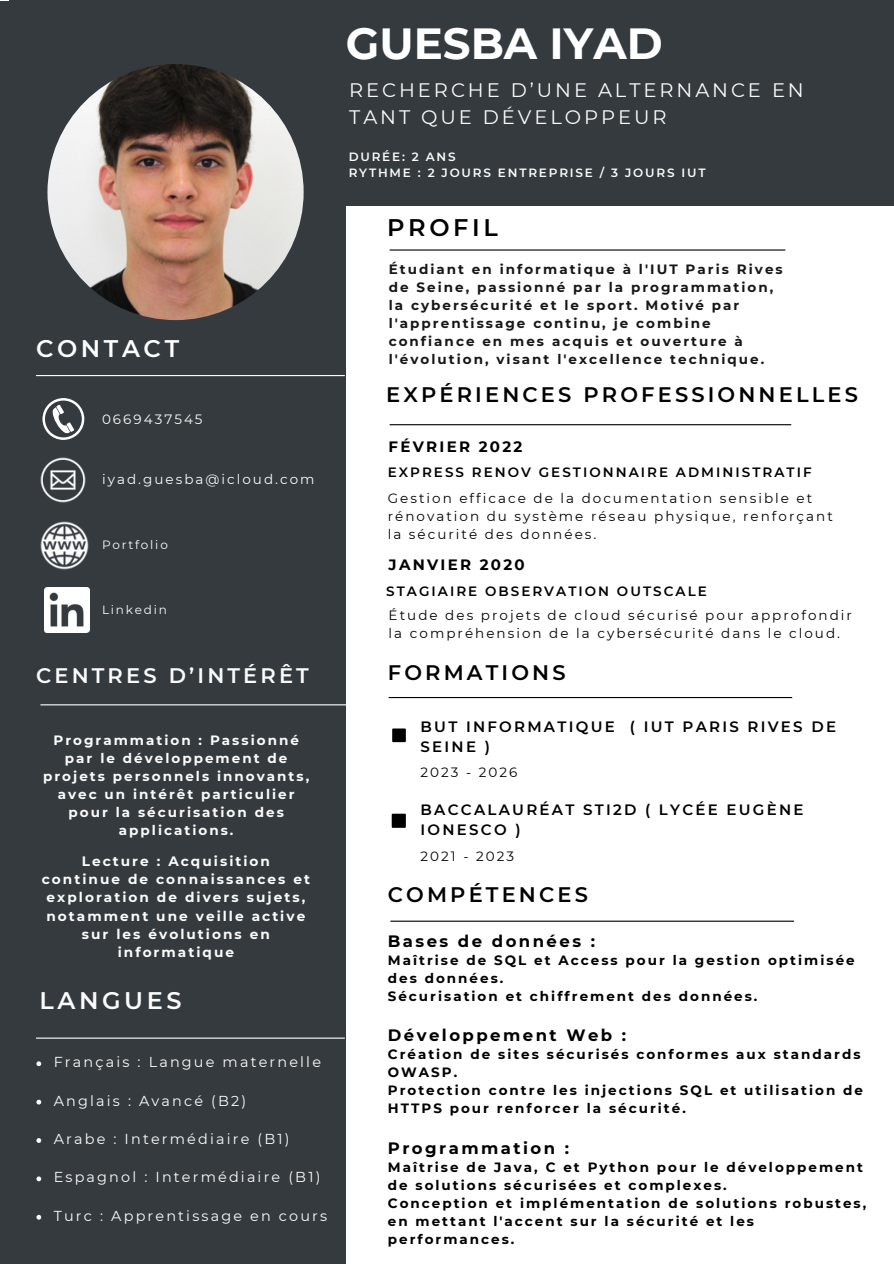
<style>
.page{position:relative;width:894px;height:1264px;background:#fff}
.page>*{position:absolute;margin:0;border:0;box-sizing:border-box;transform-origin:0 0}
.t1{font:700 43.5px "Montserrat";color:#fff}
.t2{font:600 24px "Montserrat";letter-spacing:.15em;color:#fff}
.t3{font:600 24px "Montserrat";letter-spacing:.15em;color:#fbfbfb}
.t4{font:600 24px "Montserrat";letter-spacing:.15em;color:#000}
.t5{font:600 21px "Montserrat";letter-spacing:.15em;color:#000}
.t6{font:600 21px "Montserrat";letter-spacing:.15em;color:#fbfbfb}
.t7{font:19.5px/27px "Montserrat";letter-spacing:.15em;color:#fbfbfb}
.t8{font:700 16.5px "Montserrat";letter-spacing:.15em;color:#000}
.t9{font:600 15px/20.2px "Montserrat";letter-spacing:.15em;color:#000}
.t10{font:700 15px "Montserrat";letter-spacing:.15em;color:#000}
.t11{font:14.4px "Montserrat";letter-spacing:.15em;color:#fbfbfb}
.t12{font:700 13.65px/18.1px "Montserrat";letter-spacing:.15em;color:#fbfbfb;text-align:center}
.t13{font:700 13.5px/18px "Montserrat";letter-spacing:.15em;color:#000}
.t14{font:13.5px/18px "Montserrat";letter-spacing:.15em;color:#000}
.t15{font:700 13.5px/18px "Montserrat";letter-spacing:.15em;color:#181717}
.t16{font:700 13.5px/18px "Montserrat";letter-spacing:.15em;color:#fbfbfb;text-align:center}
.t17{font:600 13.5px "Montserrat";letter-spacing:.15em;color:#000}
.t18{font:13.5px "Montserrat";letter-spacing:.15em;color:#fbfbfb}
.t19{font:600 12px "Montserrat";letter-spacing:.15em;color:#fbfbfb}
.t20{font:12px "Montserrat";letter-spacing:.15em;color:#fbfbfb}
</style>
<div class="page">
<div style="left:9px;top:0;width:884px;height:205px;background:#353a3e"></div>
<div style="left:0;top:1px;width:346px;height:1262px;background:#353a3e"></div>
<img style="left:47px;top:64px;width:256px;height:256px;border-radius:50%">
<hr style="left:389px;top:249px;width:396px;height:1px;background:#000">
<hr style="left:389px;top:424px;width:402px;height:1px;background:#000">
<hr style="left:388px;top:697px;width:404px;height:1px;background:#000">
<div style="left:392px;top:728px;width:13px;height:14px;background:#000"></div>
<div style="left:391px;top:813px;width:15px;height:14px;background:#000"></div>
<hr style="left:36px;top:375px;width:309px;height:1px;background:#fff">
<svg style="left:42px;top:398px;width:42px;height:41px"></svg>
<hr style="left:40px;top:704px;width:309px;height:1px;background:#fff">
<hr style="left:36px;top:1037px;width:309px;height:1px;background:#fff">
<hr style="left:390px;top:920px;width:403px;height:1px;background:#000">
<img style="left:40px;top:457px;width:46px;height:46px">
<img style="left:40px;top:521px;width:49px;height:49px">
<img style="left:44px;top:587px;width:45px;height:45px">
<svg style="left:36px;top:1061px;width:5px;height:5px"></svg>
<svg style="left:36px;top:1099px;width:5px;height:5px"></svg>
<svg style="left:36px;top:1138px;width:5px;height:4px"></svg>
<svg style="left:36px;top:1176px;width:5px;height:5px"></svg>
<svg style="left:36px;top:1214px;width:5px;height:5px"></svg>
<p class="t2" style="left:36px;top:334px;width:144px">CONTACT</p>
<p class="t18" style="left:102px;top:411px;width:102px">0669437545</p>
<h2 class="t18" style="left:102px;top:470px;width:214px">iyad.guesba@icloud.com</h2>
<p class="t20" style="left:102px;top:537px;width:67px">Portfolio</p>
<h6 class="t20" style="left:102px;top:602px;width:66px">Linkedin</h6>
<h3 class="t6" style="left:36px;top:662px;width:274px">CENTRES D’INTÉRÊT</h3>
<p class="t16" style="left:43px;top:731px;width:267px">Programmation : Passionné par le développement de projets personnels innovants, avec un intérêt particulier pour la sécurisation des applications.</p>
<p class="t12" style="left:42px;top:852px;width:270px">Lecture : Acquisition continue de connaissances et exploration de divers sujets, notamment une veille active sur les évolutions en informatique</p>
<h5 class="t3" style="left:40px;top:985px;width:144px">LANGUES</h5>
<h5 class="t11" style="left:54px;top:1053px;width:269px">Français : Langue maternelle</h5>
<h5 class="t11" style="left:54px;top:1091px;width:194px">Anglais : Avancé (B2)</h5>
<p class="t11" style="left:54px;top:1130px;width:237px">Arabe : Intermédiaire (B1)</p>
<p class="t11" style="left:54px;top:1168px;width:268px">Espagnol : Intermédiaire (B1)</p>
<h5 class="t11" style="left:54px;top:1206px;width:275px">Turc : Apprentissage en cours</h5>
<p class="t1" style="left:346px;top:16px;width:318px">GUESBA IYAD</p>
<p class="t7" style="left:349px;top:77px;width:456px">RECHERCHE D’UNE ALTERNANCE EN<br>TANT QUE DÉVELOPPEUR</p>
<h5 class="t19" style="left:348px;top:149px;width:108px">DURÉE: 2 ANS</h5>
<p class="t19" style="left:348px;top:165px;width:358px">RYTHME : 2 JOURS ENTREPRISE / 3 JOURS IUT</p>
<p class="t4" style="left:387px;top:212px;width:112px">PROFIL</p>
<p class="t15" style="left:388px;top:260px;width:395px">Étudiant en informatique à l'IUT Paris Rives de Seine, passionné par la programmation, la cybersécurité et le sport. Motivé par l'apprentissage continu, je combine confiance en mes acquis et ouverture à l'évolution, visant l'excellence technique.</p>
<p class="t5" style="left:386px;top:382px;width:473px">EXPÉRIENCES PROFESSIONNELLES</p>
<p class="t10" style="left:388px;top:437px;width:135px">FÉVRIER 2022</p>
<p class="t17" style="left:387px;top:464px;width:425px">EXPRESS RENOV GESTIONNAIRE ADMINISTRATIF</p>
<h3 class="t14" style="left:387px;top:489px;width:446px">Gestion efficace de la documentation sensible et rénovation du système réseau physique, renforçant la sécurité des données.</h3>
<h2 class="t10" style="left:388px;top:555px;width:137px">JANVIER 2020</h2>
<p class="t17" style="left:386px;top:583px;width:322px">STAGIAIRE OBSERVATION OUTSCALE</p>
<h3 class="t14" style="left:388px;top:606px;width:464px">Étude des projets de cloud sécurisé pour approfondir la compréhension de la cybersécurité dans le cloud.</h3>
<p class="t5" style="left:388px;top:659px;width:179px">FORMATIONS</p>
<p class="t9" style="left:420px;top:716px;width:417px">BUT INFORMATIQUE ( IUT PARIS RIVES DE<br>SEINE )</p>
<h1 class="t14" style="left:420px;top:763px;width:98px">2023 - 2026</h1>
<p class="t9" style="left:420px;top:799px;width:384px">BACCALAURÉAT STI2D ( LYCÉE EUGÈNE<br>IONESCO )</p>
<h4 class="t14" style="left:420px;top:846px;width:95px">2021 - 2023</h4>
<p class="t5" style="left:388px;top:881px;width:201px">COMPÉTENCES</p>
<h5 class="t8" style="left:388px;top:931px;width:209px">Bases de données :</h5>
<p class="t13" style="left:388px;top:951px;width:468px">Maîtrise de SQL et Access pour la gestion optimisée des données.</p>
<h6 class="t13" style="left:388px;top:987px;width:371px">Sécurisation et chiffrement des données.</h6>
<h3 class="t8" style="left:388px;top:1025px;width:240px">Développement Web :</h3>
<p class="t13" style="left:388px;top:1045px;width:474px">Création de sites sécurisés conformes aux standards<br>OWASP.</p>
<p class="t13" style="left:388px;top:1081px;width:476px">Protection contre les injections SQL et utilisation de<br>HTTPS pour renforcer la sécurité.</p>
<p class="t8" style="left:388px;top:1137px;width:183px">Programmation :</p>
<p class="t13" style="left:388px;top:1157px;width:476px">Maîtrise de Java, C et Python pour le développement de solutions sécurisées et complexes.</p>
<p class="t13" style="left:388px;top:1193px;width:480px">Conception et implémentation de solutions robustes, en mettant l'accent sur la sécurité et les performances.</p>
</div>
